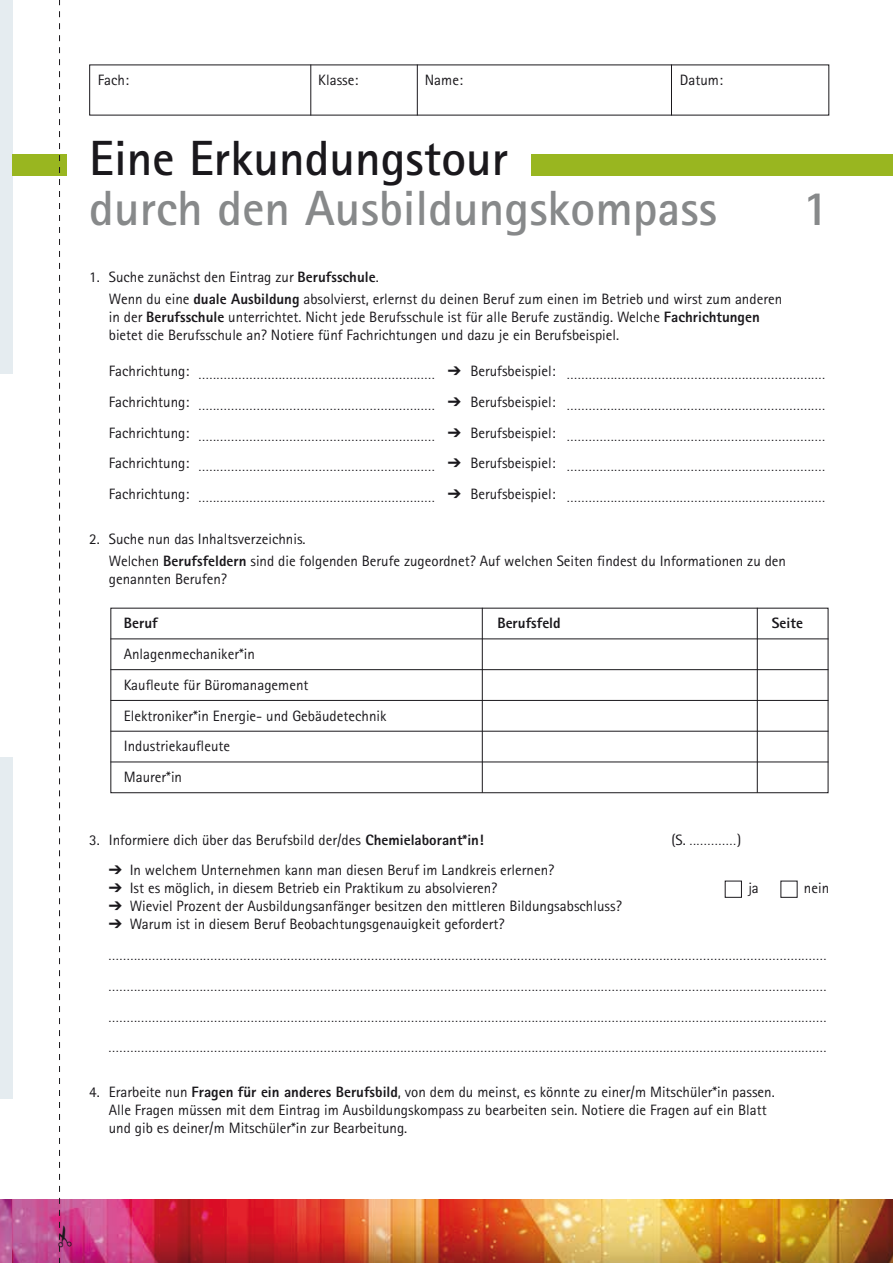
<style>
.page{position:relative;width:893px;height:1263px;background:#fff}
.page>*{position:absolute;margin:0;border:0;box-sizing:border-box;transform-origin:0 0}
.t1{font:700 49.5px "Rotis Sans Serif";color:#87898a}
.t2{font:700 49.5px "Rotis Sans Serif";color:#1a181c}
.t3{font:15px/30.8px "Rotis Sans Serif";color:#1a181c}
.t4{font:800 15px "Rotis Sans Serif";color:#1a181c}
.t5{font:12px "Rotis Sans Serif";color:#1a181c}
.s1{font-weight:800}
.s2{font-size:15px}
</style>
<div class="page">
<img style="left:0;top:1199px;width:893px;height:64px">
<div style="left:0;top:0;width:13px;height:373px;background:#e5ecf0"></div>
<div style="left:0;top:758px;width:13px;height:341px;background:#e5ecf0"></div>
<div style="left:13px;top:155px;width:54px;height:21px;background:#99b620"></div>
<div style="left:531px;top:155px;width:362px;height:21px;background:#99b620"></div>
<hr style="left:310px;top:65px;width:1px;height:50px;background:#1a181c">
<hr style="left:417px;top:65px;width:1px;height:50px;background:#1a181c">
<hr style="left:671px;top:65px;width:1px;height:50px;background:#1a181c">
<hr style="left:757px;top:608px;width:1px;height:185px;background:#1a181c">
<hr style="left:482px;top:608px;width:1px;height:185px;background:#1a181c">
<div style="left:110px;top:608px;width:718px;height:185px;border:1px solid #1a181c"></div>
<hr style="left:110px;top:761px;width:718px;height:1px;background:#1a181c">
<hr style="left:110px;top:731px;width:718px;height:1px;background:#1a181c">
<hr style="left:110px;top:669px;width:718px;height:1px;background:#1a181c">
<hr style="left:110px;top:638px;width:718px;height:1px;background:#1a181c">
<hr style="left:110px;top:700px;width:718px;height:1px;background:#1a181c">
<div style="left:725px;top:881px;width:17px;height:17px;border:1px solid #1a181c"></div>
<svg style="left:58px;top:0;width:13px;height:1263px"></svg>
<p class="t3" style="left:98px;top:64px;width:33px">Fach:</p>
<p class="t3" style="left:318px;top:64px;width:41px">Klasse:</p>
<p class="t3" style="left:425px;top:64px;width:40px">Name:</p>
<p class="t3" style="left:680px;top:64px;width:45px">Datum:</p>
<h1 class="t2" style="left:89px;top:127px;width:420px">Eine Erkundungstour</h1>
<h1 class="t1" style="left:89px;top:177px;width:629px">durch den Ausbildungskompass</h1>
<h1 class="t1" style="left:803px;top:177px;width:28px">1</h1>
<p class="t3" style="left:109px;top:265px;width:675px;line-height:22.2px;text-indent:-20px">1. Suche zunächst den Eintrag zur <span class="s1">Berufsschule</span>.<br>Wenn du eine <span class="s1">duale Ausbildung</span> absolvierst, erlernst du deinen Beruf zum einen im Betrieb und wirst zum anderen</p>
<p class="t3" style="left:109px;top:308px;width:652px;line-height:18px">in der <span class="s1">Berufsschule</span> unterrichtet. Nicht jede Berufsschule ist für alle Berufe zuständig. Welche <span class="s1">Fachrichtungen </span>bietet die Berufsschule an? Notiere fünf Fachrichtungen und dazu je ein Berufsbeispiel.</p>
<p class="t5" style="left:109px;top:368px;width:718px"><sup>Fachrichtung:</sup> ................................................................. ➔ <sup>Berufsbeispiel:</sup> .......................................................................</p>
<p class="t5" style="left:109px;top:399px;width:718px"><sup>Fachrichtung:</sup> ................................................................. ➔ <sup>Berufsbeispiel:</sup> .......................................................................</p>
<p class="t5" style="left:109px;top:429px;width:718px"><sup>Fachrichtung:</sup> ................................................................. ➔ <sup>Berufsbeispiel:</sup> .......................................................................</p>
<p class="t5" style="left:109px;top:460px;width:718px"><sup>Fachrichtung:</sup> ................................................................. ➔ <sup>Berufsbeispiel:</sup> .......................................................................</p>
<p class="t5" style="left:109px;top:491px;width:718px"><sup>Fachrichtung:</sup> ................................................................. ➔ <sup>Berufsbeispiel:</sup> .......................................................................</p>
<p class="t3" style="left:109px;top:527px;width:679px;line-height:22.2px;text-indent:-19px">2. Suche nun das Inhaltsverzeichnis.<br>Welchen <span class="s1">Berufsfeldern</span> sind die folgenden Berufe zugeordnet? Auf welchen Seiten findest du Informationen zu den</p>
<p class="t3" style="left:109px;top:563px;width:120px">genannten Berufen?</p>
<p class="t4" style="left:124px;top:614px;width:35px">Beruf</p>
<p class="t4" style="left:497px;top:614px;width:65px">Berufsfeld</p>
<p class="t4" style="left:772px;top:614px;width:33px">Seite</p>
<p class="t3" style="left:124px;top:638px;width:264px">Anlagenmechaniker*in<br>Kaufleute für Büromanagement<br>Elektroniker*in Energie- und Gebäudetechnik<br>Industriekaufleute<br>Maurer*in</p>
<p class="t3" style="left:89px;top:824px;width:396px">3. Informiere dich über das Berufsbild der/des <span class="s1">Chemielaborant*in!</span></p>
<p class="t5" style="left:671px;top:833px;width:71px"><span class="s2">(S.</span> .............<span class="s2">)</span></p>
<p class="t3" style="left:109px;top:855px;width:447px">➔ In welchem Unternehmen kann man diesen Beruf im Landkreis erlernen?</p>
<p class="t3" style="left:109px;top:873px;width:390px">➔ Ist es möglich, in diesem Betrieb ein Praktikum zu absolvieren?</p>
<p class="t3" style="left:748px;top:873px;width:12px">ja</p>
<p class="t3" style="left:804px;top:873px;width:27px">nein</p>
<p class="t3" style="left:109px;top:891px;width:514px">➔ Wieviel Prozent der Ausbildungsanfänger besitzen den mittleren Bildungsabschluss?</p>
<p class="t3" style="left:109px;top:909px;width:397px">➔ Warum ist in diesem Beruf Beobachtungsgenauigkeit gefordert?</p>
<p class="t5" style="left:109px;top:949px;width:719px">.....................................................................................................................................................................................................</p>
<p class="t5" style="left:109px;top:980px;width:719px">.....................................................................................................................................................................................................</p>
<p class="t5" style="left:109px;top:1010px;width:719px">.....................................................................................................................................................................................................</p>
<p class="t5" style="left:109px;top:1041px;width:719px">.....................................................................................................................................................................................................</p>
<p class="t3" style="left:109px;top:1083px;width:667px;line-height:18px;text-indent:-19px">4. Erarbeite nun <span class="s1">Fragen für ein anderes Berufsbild</span>, von dem du meinst, es könnte zu einer/m Mitschüler*in passen.<br>Alle Fragen müssen mit dem Eintrag im Ausbildungskompass zu bearbeiten sein. Notiere die Fragen auf ein Blatt und gib es deiner/m Mitschüler*in zur Bearbeitung.</p>
</div>
